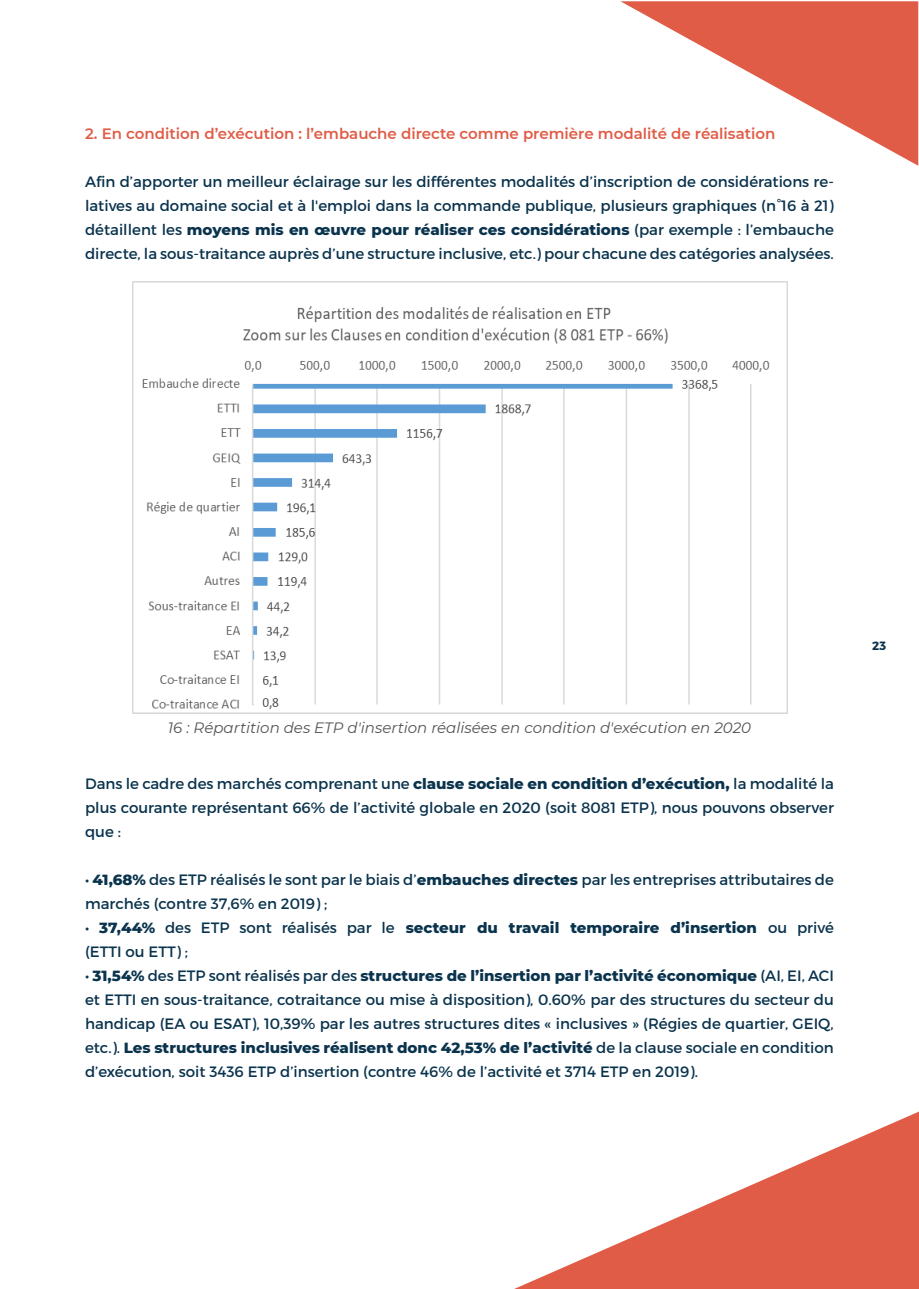
<style>
.page{position:relative;width:919px;height:1289px;background:#fff}
.page>*{position:absolute;margin:0;border:0;box-sizing:border-box;transform-origin:0 0}
.t1{font:15px/24px "Montserrat";color:#0a334d;text-align:justify}
.t2{font:600 15px "Montserrat";color:#e05c47}
.t3{font:italic 15px "Montserrat";color:#515455}
.t4{font:700 12px "Montserrat";color:#0a334d}
.s1{font-weight:800}
</style>
<div class="page">
<img style="left:132px;top:281px;width:655px;height:433px">
<svg style="left:516px;top:1112px;width:402px;height:176px"></svg>
<svg style="left:620px;top:1px;width:298px;height:165px"></svg>
<p class="t2" style="left:85px;top:123px;width:691px">2. En condition d’exécution : l’embauche directe comme première modalité de réalisation</p>
<p class="t1" style="left:85px;top:169px;width:750px">Afin d’apporter un meilleur éclairage sur les différentes modalités d’inscription de considérations re&shy;latives au domaine social et à l'emploi dans la commande publique, plusieurs graphiques (n°16 à 21) détaillent les <span class="s1">moyens mis en œuvre pour réaliser ces considérations</span> (par exemple : l’embauche directe, la sous-traitance auprès d’une structure inclusive, etc.) pour chacune des catégories analysées.</p>
<p class="t3" style="left:168px;top:717px;width:584px">16 : Répartition des ETP d'insertion réalisées en condition d'exécution en 2020</p>
<p class="t1" style="left:85px;top:771px;width:750px">Dans le cadre des marchés comprenant une <span class="s1">clause sociale en condition d’exécution,</span> la modalité la plus courante représentant 66% de l’activité globale en 2020 (soit 8081 ETP), nous pouvons observer que :</p>
<p class="t1" style="left:85px;top:867px;width:750px">• <span class="s1">41,68%</span> des ETP réalisés le sont par le biais d’<span class="s1">embauches directes</span> par les entreprises attributaires de marchés (contre 37,6% en 2019) ;</p>
<p class="t1" style="left:85px;top:915px;width:750px">• <span class="s1">37,44%</span> des ETP sont réalisés par le <span class="s1">secteur du travail temporaire d’insertion</span> ou privé (ETTI ou ETT) ;</p>
<p class="t1" style="left:85px;top:963px;width:750px">• <span class="s1">31,54%</span> des ETP sont réalisés par des <span class="s1">structures de l’insertion par l’activité économique</span> (AI, EI, ACI et ETTI en sous-traitance, cotraitance ou mise à disposition), 0.60% par des structures du secteur du handicap (EA ou ESAT), 10,39% par les autres structures dites « inclusives » (Régies de quartier, GEIQ, etc.). <span class="s1">Les structures inclusives réalisent donc 42,53% de l’activité</span> de la clause sociale en condition d’exécution, soit 3436 ETP d’insertion (contre 46% de l’activité et 3714 ETP en 2019).</p>
<p class="t4" style="left:872px;top:638px;width:15px">23</p>
</div>
